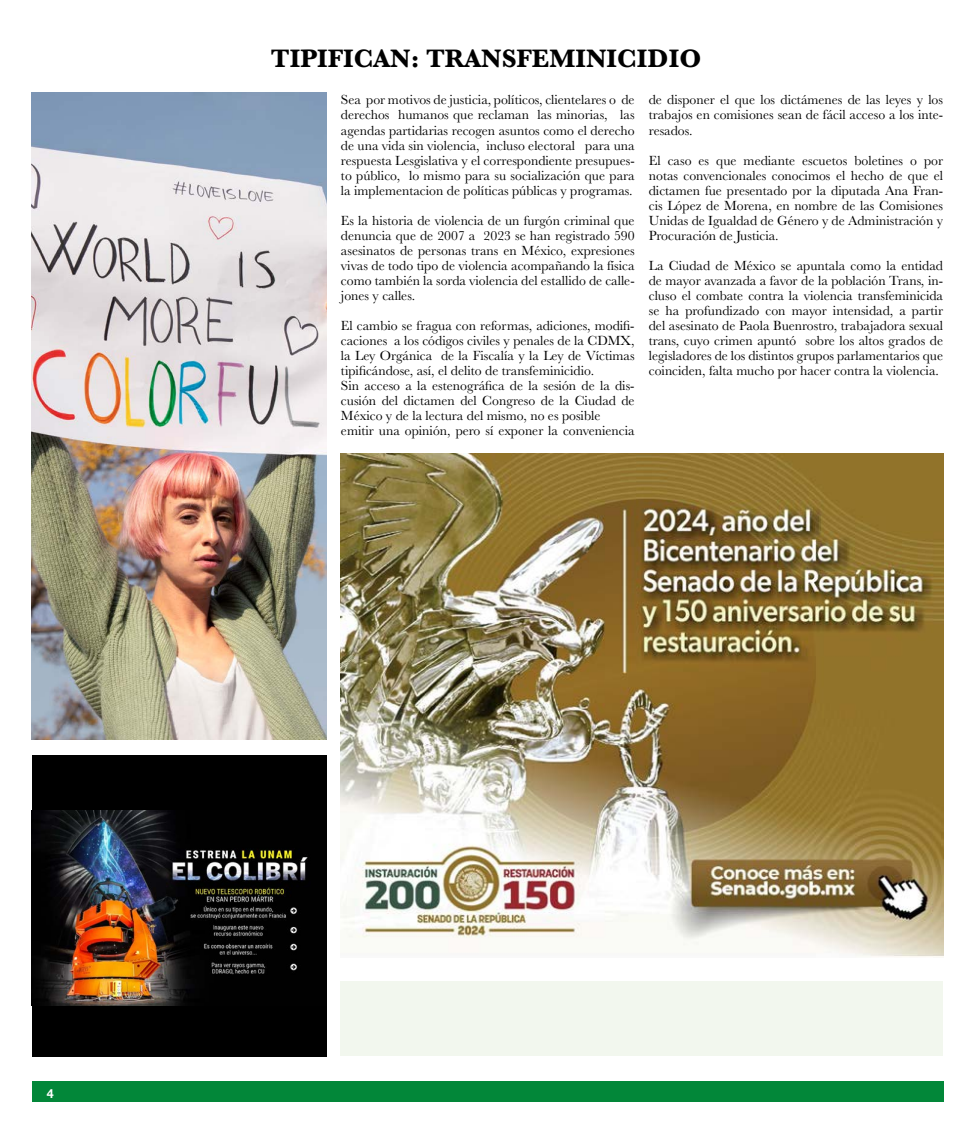
<style>
.page{position:relative;width:975px;height:1134px;background:#fff}
.page>*{position:absolute;margin:0;border:0;box-sizing:border-box;transform-origin:0 0}
.t1{font:700 26.25px "Baskerville";color:#000}
.t2{font:13.75px/15px "Baskerville";color:#000;text-align:justify}
.t3{font:700 12.5px "Helvetica Neue";color:#fff}
</style>
<div class="page">
<div style="left:32px;top:1081px;width:911px;height:21px;background:#028739"></div>
<img style="left:32px;top:92px;width:294px;height:648px">
<img style="left:341px;top:454px;width:602px;height:503px">
<div style="left:340px;top:981px;width:603px;height:75px;background:#f2f7ee"></div>
<div style="left:32px;top:755px;width:294px;height:301px;background:#000"></div>
<img style="left:36px;top:810px;width:272px;height:195px">
<h1 class="t1" style="left:271px;top:40px;width:432px">TIPIFICAN: TRANSFEMINICIDIO</h1>
<p class="t2" style="left:648px;top:93px;width:296px">de disponer el que los dictámenes de las leyes y los trabajos en comisiones sean de fácil acceso a los inte&shy;resados.</p>
<p class="t2" style="left:648px;top:153px;width:296px">El caso es que mediante escuetos boletines o por notas convencionales conocimos el hecho de que el dictamen fue presentado por la diputada Ana Fran&shy;cis López de Morena, en nombre de las Comisiones Unidas de Igualdad de Género y de Administración y Procuración de Justicia.</p>
<p class="t2" style="left:648px;top:258px;width:296px">La Ciudad de México se apuntala como la entidad de mayor avanzada a favor de la población Trans, in&shy;cluso el combate contra la violencia transfeminicida se ha profundizado con mayor intensidad, a partir del asesinato de Paola Buenrostro, trabajadora sexual trans, cuyo crimen apuntó sobre los altos grados de legisladores de los distintos grupos parlamentarios que coinciden, falta mucho por hacer contra la violencia.</p>
<p class="t2" style="left:341px;top:93px;width:295px">Sea por motivos de justicia, políticos, clientelares o de derechos humanos que reclaman las minorias, las agendas partidarias recogen asuntos como el derecho de una vida sin violencia, incluso electoral para una respuesta Lesgislativa y el correspondiente presupues&shy;to público, lo mismo para su socialización que para la implementacion de políticas públicas y programas.</p>
<p class="t2" style="left:341px;top:213px;width:295px">Es la historia de violencia de un furgón criminal que denuncia que de 2007 a 2023 se han registrado 590 asesinatos de personas trans en México, expresiones vivas de todo tipo de violencia acompañando la física como también la sorda violencia del estallido de calle&shy;jones y calles.</p>
<p class="t2" style="left:341px;top:318px;width:295px;text-align:left">El cambio se fragua con reformas, adiciones, modifi&shy;caciones a los códigos civiles y penales de la CDMX, la Ley Orgánica de la Fiscalía y la Ley de Víctimas tipificándose, así, el delito de transfeminicidio.<br>Sin acceso a la estenográfica de la sesión de la dis&shy;cusión del dictamen del Congreso de la Ciudad de México y de la lectura del mismo, no es posible emitir una opinión, pero sí exponer la conveniencia</p>
<p class="t3" style="left:47px;top:1083px;width:8px">4</p>
</div>
